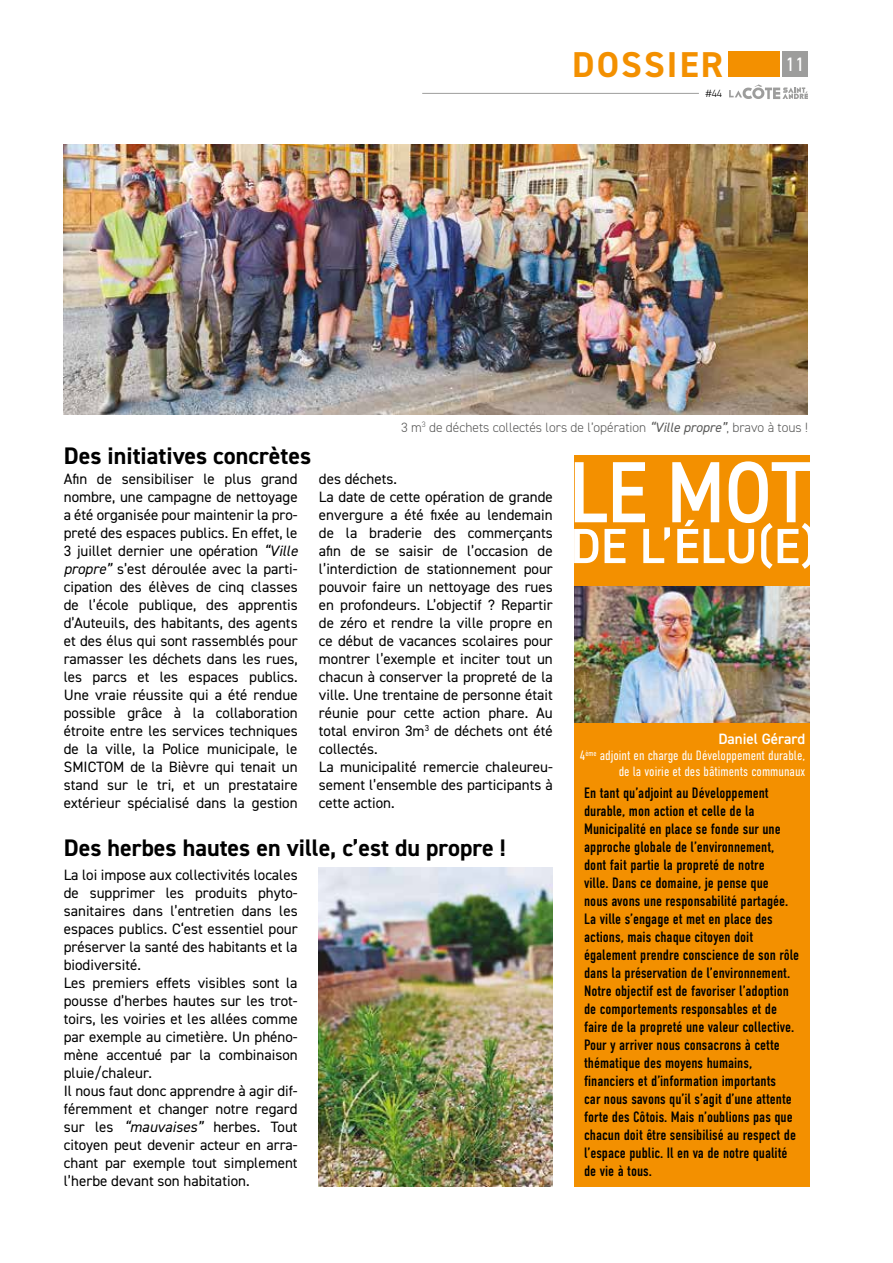
<style>
.page{position:relative;width:893px;height:1263px;background:#fff}
.page>*{position:absolute;margin:0;border:0;box-sizing:border-box;transform-origin:0 0}
.t1{font:700 36px "DIN2014";letter-spacing:.06em;color:#f39000}
.t2{font:700 24px "DIN2014";color:#000}
.t3{font:19.5px "DIN2014";color:#fff}
.t4{font:15px/18px "DIN2014";color:#000}
.t5{font:15px/18px "DIN Condensed";color:#000}
.t6{font:600 15px "DIN2014";color:#fff}
.t7{font:300 13.5px/16.2px "DIN Condensed";color:#fff;text-align:right}
.t8{font:300 13.5px "DIN2014";color:#575756}
.t9{font:300 10.5px "DIN2014";color:#000}
.s1{font-weight:400;font-style:italic}
.s2{font-style:italic}
</style>
<div class="page">
<svg style="left:729px;top:84px;width:79px;height:15px"></svg>
<hr style="left:422px;top:93px;width:277px;height:1px;background:#9d9d9c">
<div style="left:782px;top:51px;width:26px;height:26px;background:#9d9d9c"></div>
<div style="left:729px;top:51px;width:51px;height:26px;background:#f39000"></div>
<div style="left:574px;top:455px;width:235px;height:731px;background:#f39000"></div>
<img style="left:574px;top:587px;width:235px;height:136px">
<svg style="left:574px;top:461px;width:236px;height:108px"></svg>
<img style="left:64px;top:145px;width:744px;height:270px">
<img style="left:319px;top:867px;width:234px;height:319px">
<h1 class="t1" style="left:572px;top:40px;width:152px">DOSSIER</h1>
<h3 class="t3" style="left:785px;top:52px;width:21px">11</h3>
<p class="t9" style="left:706px;top:87px;width:18px">#44</p>
<h2 class="t2" style="left:64px;top:439px;width:249px">Des initiatives concrètes</h2>
<p class="t8" style="left:401px;top:419px;width:408px">3 m<sup>3</sup> de déchets collectés lors de l’opération <span class="s1">“Ville propre”</span>, bravo à tous !</p>
<p class="t4" style="left:64px;top:469px;width:235px;text-align:justify">Afin de sensibiliser le plus grand nombre, une campagne de nettoyage a été organisée pour maintenir la pro&shy;preté des espaces publics. En effet, le 3 juillet dernier une opération <span class="s2">“Ville propre”</span> s’est déroulée avec la parti&shy;cipation des élèves de cinq classes de l’école publique, des apprentis d’Auteuils, des habitants, des agents et des élus qui sont rassemblés pour ramasser les déchets dans les rues, les parcs et les espaces publics.<br>Une vraie réussite qui a été rendue possible grâce à la collaboration étroite entre les services techniques de la ville, la Police municipale, le SMICTOM de la Bièvre qui tenait un stand sur le tri, et un prestataire extérieur spécialisé dans la gestion</p>
<p class="t4" style="left:319px;top:469px;width:235px">des déchets.<br>La date de cette opération de grande envergure a été fixée au lendemain de la braderie des commerçants afin de se saisir de l’occasion de l’interdiction de stationnement pour pouvoir faire un nettoyage des rues en profondeurs. L’objectif ? Repartir de zéro et rendre la ville propre en ce début de vacances scolaires pour montrer l’exemple et inciter tout un chacun à conserver la propreté de la ville. Une trentaine de personne était réunie pour cette action phare. Au total environ 3m<sup>3</sup> de déchets ont été collectés.<br>La municipalité remercie chaleureu&shy;sement l’ensemble des participants à cette action.</p>
<h2 class="t2" style="left:64px;top:832px;width:444px">Des herbes hautes en ville, c’est du propre !</h2>
<p class="t4" style="left:64px;top:866px;width:235px">La loi impose aux collectivités locales de supprimer les produits phyto&shy;sanitaires dans l’entretien dans les espaces publics. C‘est essentiel pour préserver la santé des habitants et la biodiversité.<br>Les premiers effets visibles sont la pousse d’herbes hautes sur les trot&shy;toirs, les voiries et les allées comme par exemple au cimetière. Un phéno&shy;mène accentué par la combinaison pluie/chaleur.<br>Il nous faut donc apprendre à agir dif&shy;féremment et changer notre regard sur les <span class="s2">“mauvaises”</span> herbes. Tout citoyen peut devenir acteur en arra&shy;chant par exemple tout simplement l’herbe devant son habitation.</p>
<p class="t6" style="left:718px;top:729px;width:88px">Daniel Gérard</p>
<p class="t7" style="left:580px;top:747px;width:227px">4<sup>ème</sup> adjoint en charge du Développement durable, de la voirie et des bâtiments communaux</p>
<p class="t5" style="left:584px;top:784px;width:216px">En tant qu’adjoint au Développement durable, mon action et celle de la Municipalité en place se fonde sur une approche globale de l’environnement, dont fait partie la propreté de notre<br>ville. Dans ce domaine, je pense que<br>nous avons une responsabilité partagée.<br>La ville s’engage et met en place des actions, mais chaque citoyen doit également prendre conscience de son rôle dans la préservation de l’environnement.<br>Notre objectif est de favoriser l’adoption de comportements responsables et de faire de la propreté une valeur collective.<br>Pour y arriver nous consacrons à cette thématique des moyens humains, financiers et d’information importants<br>car nous savons qu’il s’agit d’une attente forte des Côtois. Mais n’oublions pas que chacun doit être sensibilisé au respect de l’espace public. Il en va de notre qualité de vie à tous.</p>
</div>
